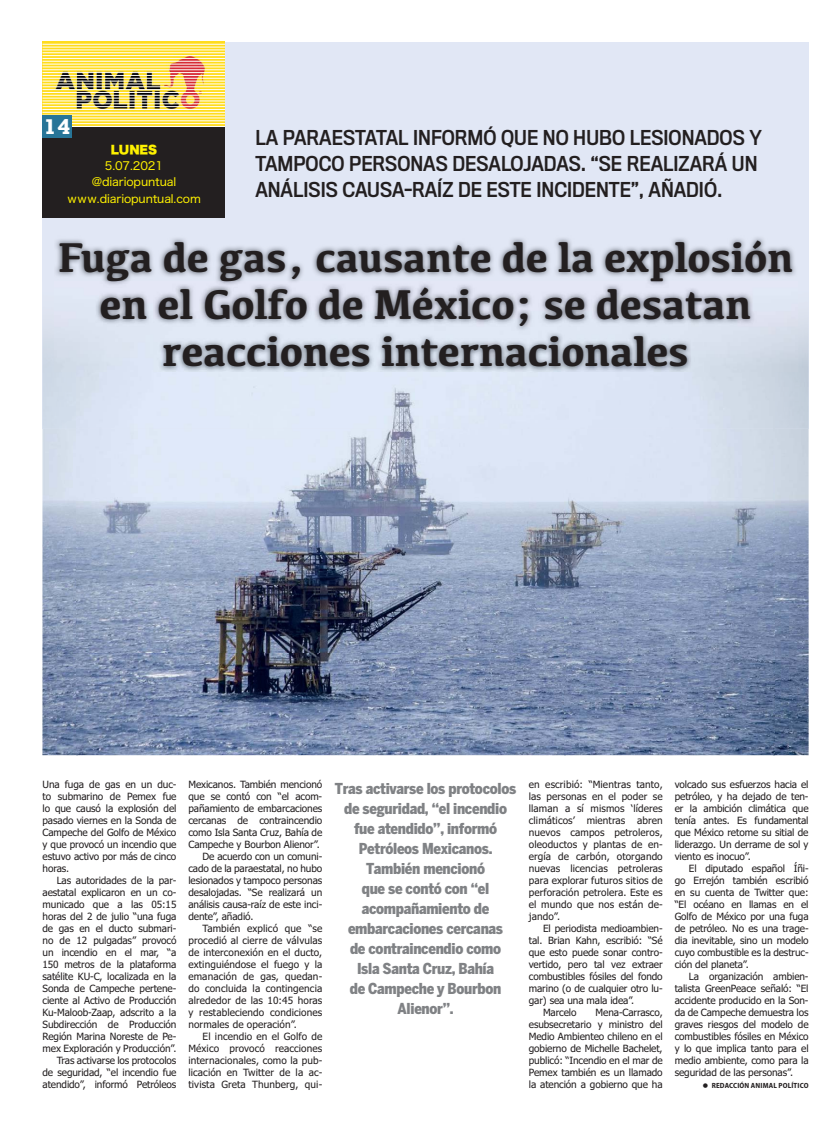
<style>
.page{position:relative;width:837px;height:1134px;background:#fff}
.page>*{position:absolute;margin:0;border:0;box-sizing:border-box;transform-origin:0 0}
.t1{font:700 43px/47px "Kefa";letter-spacing:-.01em;color:#231f20;text-align:center}
.t2{font:700 20px "Rockwell";color:#fff}
.t3{font:19px/26px "Titling Gothic FB Narrow Standard";color:#231f20}
.t4{font:900 15px/20px "Benton Sans Cond";letter-spacing:-.02em;color:#808285;text-align:center}
.t5{font:11.3px/16.4px "Hiragino Sans W4 90 msp RKSJ H";letter-spacing:-.01em;color:#fff200;text-align:center}
.t6{font:11.3px "Hiragino Sans W9 90 msp RKSJ H";letter-spacing:-.01em;color:#fff200}
.t7{font:10px/12px "Tahoma";letter-spacing:-.01em;color:#231f20;text-align:justify}
.t8{font:10px "Tahoma";letter-spacing:.01em;color:#231f20}
.t9{font:700 semi-condensed 7.5px "Myriad Pro";letter-spacing:.02em;color:#231f20}
</style>
<div class="page">
<div style="left:43px;top:43px;width:765px;height:386px;background:#e1e7f5"></div>
<img style="left:42px;top:281px;width:35px;height:474px">
<img style="left:774px;top:429px;width:34px;height:326px">
<img style="left:77px;top:429px;width:697px;height:326px">
<img style="left:43px;top:281px;width:34px;height:148px">
<img style="left:77px;top:372px;width:697px;height:57px">
<svg style="left:43px;top:42px;width:182px;height:84px;background:#fee13e"></svg>
<div style="left:43px;top:127px;width:182px;height:91px;background:#231f20"></div>
<img style="left:51px;top:54px;width:160px;height:58px">
<hr style="left:42px;top:89px;width:183px;height:1px;background:#fff">
<hr style="left:42px;top:92px;width:183px;height:1px;background:#fff">
<hr style="left:42px;top:95px;width:183px;height:1px;background:#fff">
<hr style="left:42px;top:98px;width:183px;height:1px;background:#fff">
<hr style="left:42px;top:100px;width:183px;height:1px;background:#fff">
<hr style="left:42px;top:103px;width:183px;height:1px;background:#fff">
<hr style="left:42px;top:106px;width:183px;height:1px;background:#fff">
<hr style="left:42px;top:109px;width:183px;height:1px;background:#fff">
<hr style="left:42px;top:112px;width:183px;height:1px;background:#fff">
<hr style="left:42px;top:115px;width:183px;height:1px;background:#fff">
<hr style="left:42px;top:117px;width:183px;height:1px;background:#fff">
<hr style="left:42px;top:120px;width:183px;height:1px;background:#fff">
<hr style="left:42px;top:123px;width:183px;height:1px;background:#fff">
<hr style="left:42px;top:126px;width:183px;height:1px;background:#fff">
<hr style="left:42px;top:44px;width:183px;height:1px;background:#fff">
<hr style="left:42px;top:47px;width:183px;height:1px;background:#fff">
<hr style="left:42px;top:49px;width:183px;height:1px;background:#fff">
<hr style="left:42px;top:52px;width:183px;height:1px;background:#fff">
<hr style="left:42px;top:55px;width:183px;height:1px;background:#fff">
<hr style="left:42px;top:58px;width:183px;height:1px;background:#fff">
<hr style="left:42px;top:61px;width:183px;height:1px;background:#fff">
<hr style="left:42px;top:64px;width:183px;height:1px;background:#fff">
<hr style="left:42px;top:66px;width:183px;height:1px;background:#fff">
<hr style="left:42px;top:69px;width:183px;height:1px;background:#fff">
<hr style="left:42px;top:72px;width:183px;height:1px;background:#fff">
<hr style="left:42px;top:75px;width:183px;height:1px;background:#fff">
<hr style="left:42px;top:78px;width:183px;height:1px;background:#fff">
<hr style="left:42px;top:81px;width:183px;height:1px;background:#fff">
<hr style="left:42px;top:83px;width:183px;height:1px;background:#fff">
<hr style="left:42px;top:86px;width:183px;height:1px;background:#fff">
<div style="left:43px;top:116px;width:29px;height:22px;background:#277598"></div>
<img style="left:54px;top:237px;width:743px;height:135px">
<h2 class="t2" style="left:44px;top:120px;width:28px">14</h2>
<p class="t6" style="left:111px;top:145px;width:47px">LUNES</p>
<p class="t5" style="left:67px;top:159px;width:135px">5.07.2021 @diariopuntual www.diariopuntual.com</p>
<h3 class="t3" style="left:255px;top:127px;width:508px">LA PARAESTATAL INFORMÓ QUE NO HUBO LESIONADOS Y<br>TAMPOCO PERSONAS DESALOJADAS. “SE REALIZARÁ UN<br>ANÁLISIS CAUSA-RAÍZ DE ESTE INCIDENTE”, AÑADIÓ.</h3>
<h1 class="t1" style="left:58px;top:238px;width:737px">Fuga de gas, causante de la explosión en el Golfo de México; se desatan reacciones internacionales</h1>
<p class="t7" style="left:43px;top:779px;width:135px">Una fuga de gas en un duc&shy;to submarino de Pemex fue lo que causó la explosión del pasado viernes en la Sonda de Campeche del Golfo de México y que provocó un incendio que estuvo activo por más de cinco horas.</p>
<p class="t7" style="left:43px;top:875px;width:135px;text-align:right">Las autoridades de la par&shy;aestatal explicaron en un co&shy;municado que a las 05:15 horas del 2 de julio “una fuga de gas en el ducto submari&shy;no de 12 pulgadas” provocó un incendio en el mar, “a<br>150 metros de la plataforma satélite KU-C, localizada en la<br>Sonda de Campeche pertene&shy;ciente al Activo de Producción<br>Ku-Maloob-Zaap, adscrito a la<br>Subdirección de Producción<br>Región Marina Noreste de Pe&shy;mex Exploración y Producción”.<br>Tras activarse los protocolos<br>de seguridad, “el incendio fue atendido”, informó Petróleos</p>
<p class="t7" style="left:188px;top:779px;width:135px">Mexicanos. También mencionó</p>
<p class="t7" style="left:188px;top:791px;width:135px">que se contó con “el acom-</p>
<p class="t7" style="left:188px;top:803px;width:135px">pañamiento de embarcaciones</p>
<p class="t7" style="left:188px;top:815px;width:135px">cercanas de contraincendio</p>
<p class="t7" style="left:188px;top:827px;width:135px">como Isla Santa Cruz, Bahía de</p>
<p class="t7" style="left:188px;top:839px;width:133px">Campeche y Bourbon Alienor”.</p>
<p class="t7" style="left:202px;top:851px;width:121px">De acuerdo con un comuni-</p>
<p class="t7" style="left:188px;top:863px;width:135px">cado de la paraestatal, no hubo</p>
<p class="t7" style="left:188px;top:875px;width:135px">lesionados y tampoco personas</p>
<p class="t7" style="left:188px;top:887px;width:135px">desalojadas. “Se realizará un</p>
<p class="t7" style="left:188px;top:899px;width:135px">análisis causa-raíz de este inci-</p>
<p class="t7" style="left:188px;top:911px;width:67px">dente”, añadió.</p>
<p class="t8" style="left:202px;top:924px;width:121px">También explicó que “se</p>
<p class="t8" style="left:188px;top:936px;width:135px">procedió al cierre de válvulas</p>
<p class="t8" style="left:188px;top:948px;width:135px">de interconexión en el ducto,</p>
<p class="t8" style="left:188px;top:960px;width:135px">extinguiéndose el fuego y la</p>
<p class="t8" style="left:188px;top:972px;width:135px">emanación de gas, quedan-</p>
<p class="t8" style="left:188px;top:984px;width:135px">do concluida la contingencia</p>
<p class="t8" style="left:188px;top:996px;width:135px">alrededor de las 10:45 horas</p>
<p class="t8" style="left:188px;top:1008px;width:135px">y restableciendo condiciones</p>
<p class="t8" style="left:188px;top:1020px;width:110px">normales de operación”.</p>
<p class="t8" style="left:202px;top:1032px;width:121px">El incendio en el Golfo de</p>
<p class="t8" style="left:188px;top:1044px;width:135px">México provocó reacciones</p>
<p class="t8" style="left:188px;top:1056px;width:135px">internacionales, como la pub-</p>
<p class="t8" style="left:188px;top:1068px;width:135px">licación en Twitter de la ac-</p>
<p class="t8" style="left:188px;top:1080px;width:135px">tivista Greta Thunberg, qui-</p>
<p class="t4" style="left:335px;top:780px;width:183px">Tras activarse los protocolos de seguridad, “el incendio fue atendido”, informó<br>Petróleos Mexicanos.<br>También mencionó<br>que se contó con “el acompañamiento de embarcaciones cercanas<br>de contraincendio como<br>Isla Santa Cruz, Bahía<br>de Campeche y Bourbon<br>Alienor”.</p>
<p class="t7" style="left:528px;top:779px;width:135px">en escribió: “Mientras tanto, las personas en el poder se llaman a sí mismos ‘líderes climáticos’ mientras abren nuevos campos petroleros, oleoductos y plantas de en&shy;ergía de carbón, otorgando nuevas licencias petroleras para explorar futuros sitios de perforación petrolera. Este es el mundo que nos están de&shy;jando”.</p>
<p class="t7" style="left:543px;top:923px;width:121px">El periodista medioambien-</p>
<p class="t7" style="left:528px;top:935px;width:135px">tal. Brian Kahn, escribió: “Sé</p>
<p class="t7" style="left:528px;top:947px;width:135px">que esto puede sonar contro-</p>
<p class="t7" style="left:528px;top:959px;width:135px">vertido, pero tal vez extraer</p>
<p class="t7" style="left:528px;top:971px;width:135px">combustibles fósiles del fondo</p>
<p class="t7" style="left:528px;top:983px;width:135px">marino (o de cualquier otro lu-</p>
<p class="t7" style="left:528px;top:995px;width:107px">gar) sea una mala idea”.</p>
<p class="t7" style="left:543px;top:1007px;width:35px">Marcelo</p>
<p class="t7" style="left:528px;top:1007px;width:135px;text-indent:67px">Mena-Carrasco, esubsecretario y ministro del Medio Ambienteo chileno en el gobierno de Michelle Bachelet, publicó: “Incendio en el mar de Pemex también es un llamado la atención a gobierno que ha</p>
<p class="t7" style="left:674px;top:779px;width:135px">volcado sus esfuerzos hacia el petróleo, y ha dejado de ten&shy;er la ambición climática que tenía antes. Es fundamental que México retome su sitial de liderazgo. Un derrame de sol y viento es inocuo”.</p>
<p class="t7" style="left:674px;top:863px;width:135px;text-indent:14px">El diputado español Íñi&shy;go Errejón también escribió en su cuenta de Twitter que: “El océano en llamas en el Golfo de México por una fuga de petróleo. No es una trage&shy;dia inevitable, sino un modelo cuyo combustible es la destruc&shy;ción del planeta”.</p>
<p class="t7" style="left:674px;top:971px;width:135px;text-indent:14px">La organización ambien&shy;talista GreenPeace señaló: “El accidente producido en la Son&shy;da de Campeche demuestra los graves riesgos del modelo de combustibles fósiles en México y lo que implica tanto para el medio ambiente, como para la seguridad de las personas”.</p>
<p class="t9" style="left:711px;top:1081px;width:98px">REDACCIÓN ANIMAL POLÍTICO</p>
</div>
